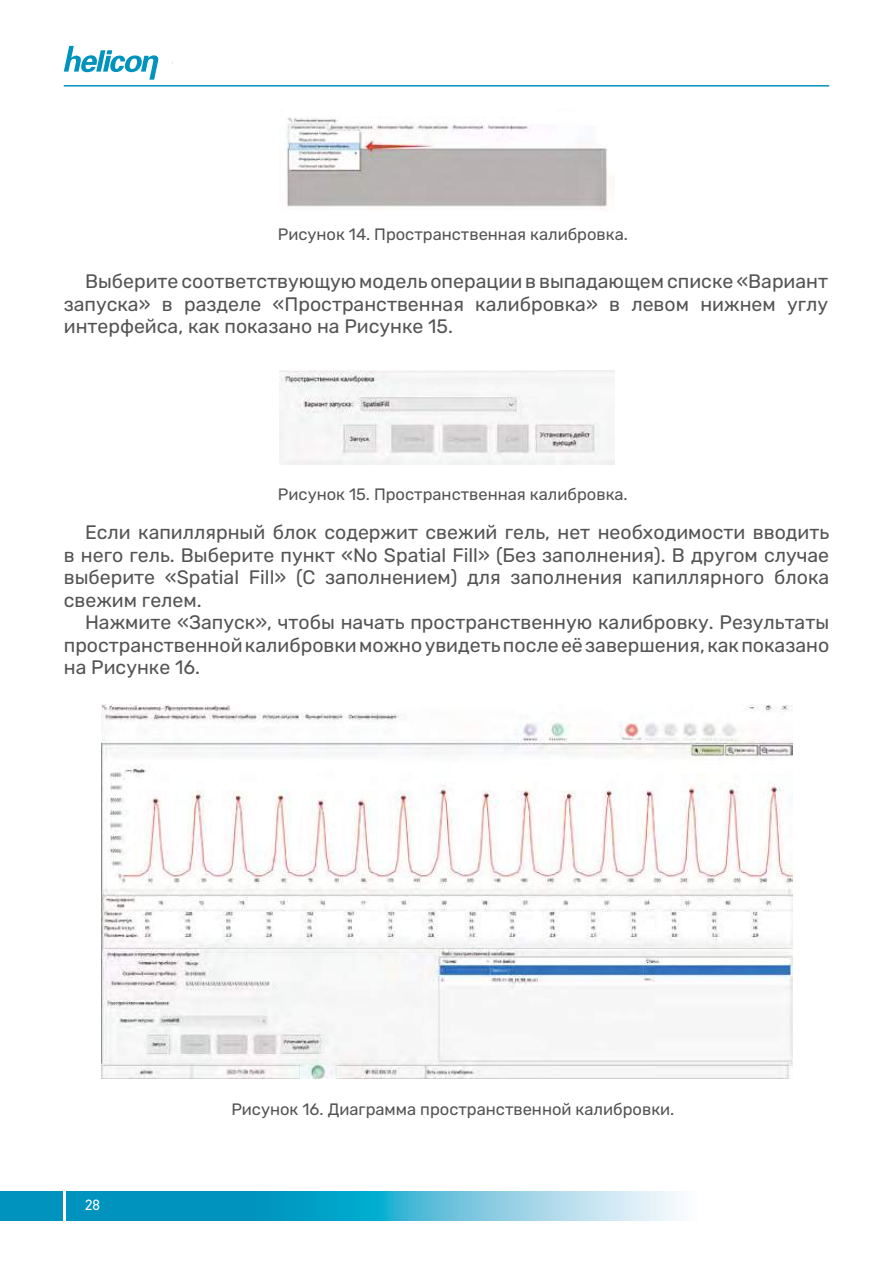
<style>
.page{position:relative;width:893px;height:1263px;background:#fff}
.page>*{position:absolute;margin:0;border:0;box-sizing:border-box;transform-origin:0 0}
.t1{font:19.5px/22.5px "Rubik";color:#555454;text-align:justify}
.t2{font:16.5px "Rubik";color:#555454}
.t3{font:15px "DIN2014";color:#fff}
</style>
<div class="page">
<svg style="left:0;top:1191px;width:681px;height:30px;background:#44b2d2"></svg>
<svg style="left:64px;top:46px;width:94px;height:34px"></svg>
<hr style="left:64px;top:1174px;width:2px;height:73px;background:#fff">
<hr style="left:64px;top:85px;width:765px;height:2px;background:#0093bd">
<img style="left:286px;top:117px;width:328px;height:92px">
<img style="left:280px;top:370px;width:334px;height:94px">
<img style="left:102px;top:704px;width:690px;height:374px">
<p class="t2" style="left:278px;top:225px;width:352px">Рисунок 14. Пространственная калибровка.</p>
<p class="t1" style="left:64px;top:271px;width:766px;text-indent:21px">Выберите соответствующую модель операции в выпадающем списке «Вариант запуска» в разделе «Пространственная калибровка» в левом нижнем углу интерфейса, как показано на Рисунке 15.</p>
<p class="t2" style="left:278px;top:485px;width:351px">Рисунок 15. Пространственная калибровка.</p>
<p class="t1" style="left:64px;top:522px;width:767px;text-indent:21px">Если капиллярный блок содержит свежий гель, нет необходимости вводить в него гель. Выберите пункт «No Spatial Fill» (Без заполнения). В другом случае выберите «Spatial Fill» (С заполнением) для заполнения капиллярного блока свежим гелем.</p>
<p class="t1" style="left:64px;top:612px;width:767px;text-indent:21px">Нажмите «Запуск», чтобы начать пространственную калибровку. Результаты пространственной калибровки можно увидеть после её завершения, как показано на Рисунке 16.</p>
<p class="t3" style="left:85px;top:1196px;width:16px">28</p>
<p class="t2" style="left:231px;top:1100px;width:445px">Рисунок 16. Диаграмма пространственной калибровки.</p>
</div>
